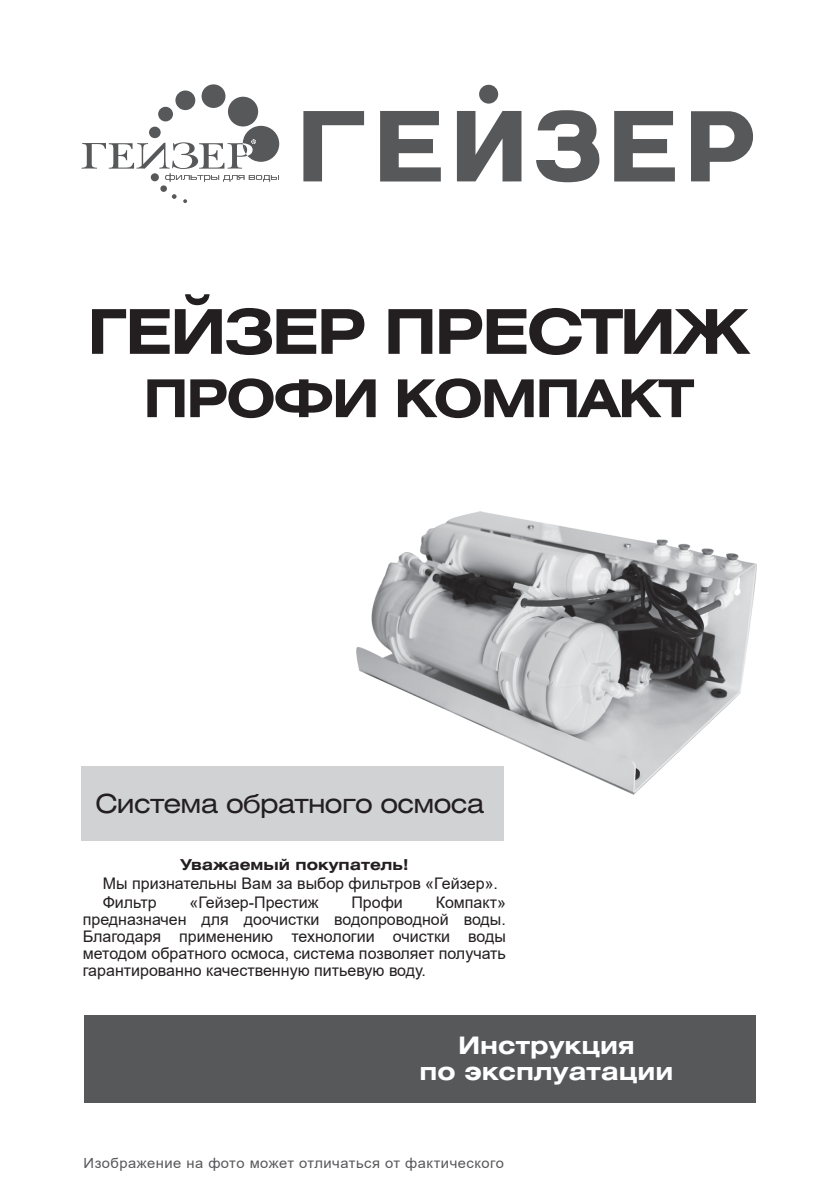
<style>
.page{position:relative;width:840px;height:1191px;background:#fff}
.page>*{position:absolute;margin:0;border:0;box-sizing:border-box;transform-origin:0 0}
.t1{font:700 61.6px "Helios Ext";letter-spacing:-.05em;color:#231f20}
.t2{font:700 52px "Helios Ext";letter-spacing:-.05em;color:#231f20}
.t3{font:26.2px "Helios Ext";letter-spacing:-.025em;color:#231f20}
.t4{font:700 24px/26px "Helios Ext";color:#fff;text-align:center}
.t5{font:16px/17px "Arial";color:#231f20}
.t6{font:700 15px "Helios Ext";color:#231f20}
.t7{font:14px "Arial";letter-spacing:.035em;color:#58585b;scale:1.05 1}
</style>
<div class="page">
<img style="left:357px;top:511px;width:398px;height:283px">
<div style="left:84px;top:1015px;width:671px;height:88px;background:#57585a"></div>
<div style="left:81px;top:766px;width:422px;height:75px;background:#d1d2d4"></div>
<div style="left:175px;top:90px;width:20px;height:20px;background:#57585a;border-radius:50%"></div>
<div style="left:201px;top:84px;width:24px;height:24px;background:#57585a;border-radius:50%"></div>
<div style="left:160px;top:185px;width:7px;height:7px;background:#57585a;border-radius:50%"></div>
<svg style="left:172px;top:194px;width:4px;height:5px"></svg>
<svg style="left:183px;top:199px;width:4px;height:4px"></svg>
<div style="left:158px;top:107px;width:15px;height:14px;background:#57585a;border-radius:50%"></div>
<div style="left:228px;top:97px;width:30px;height:29px;background:#57585a;border-radius:50%"></div>
<svg style="left:81px;top:126px;width:198px;height:56px"></svg>
<div style="left:479px;top:85px;width:19px;height:19px;background:#57585a;border-radius:50%"></div>
<svg style="left:303px;top:111px;width:61px;height:70px"></svg>
<svg style="left:456px;top:111px;width:65px;height:70px"></svg>
<svg style="left:536px;top:110px;width:63px;height:72px"></svg>
<svg style="left:614px;top:111px;width:60px;height:70px"></svg>
<svg style="left:380px;top:111px;width:60px;height:70px"></svg>
<svg style="left:691px;top:111px;width:61px;height:70px"></svg>
<h1 class="t1" style="left:87px;top:294px;width:664px">ГЕЙЗЕР ПРЕСТИЖ</h1>
<h2 class="t2" style="left:143px;top:366px;width:551px">ПРОФИ КОМПАКТ</h2>
<h3 class="t3" style="left:95px;top:788px;width:390px">Система обратного осмоса</h3>
<p class="t6" style="left:180px;top:855px;width:230px">Уважаемый покупатель!</p>
<p class="t5" style="left:103px;top:873px;width:396px;line-height:19px">Мы признательны Вам за выбор фильтров «Гейзер».<br>Фильтр</p>
<p class="t5" style="left:83px;top:893px;width:424px;text-align:justify;text-indent:352px">Компакт» предназначен для доочистки водопроводной воды.<br>Благодаря применению технологии очистки воды методом обратного осмоса, система позволяет получать гарантированно качественную питьевую воду.</p>
<p class="t5" style="left:189px;top:893px;width:130px">«Гейзер-Престиж</p>
<p class="t5" style="left:351px;top:893px;width:53px">Профи</p>
<h3 class="t4" style="left:419px;top:1031px;width:255px">Инструкция<br>по эксплуатации</h3>
<p class="t7" style="left:84px;top:1153px;width:401px">Изображение на фото может отличаться от фактического</p>
</div>
